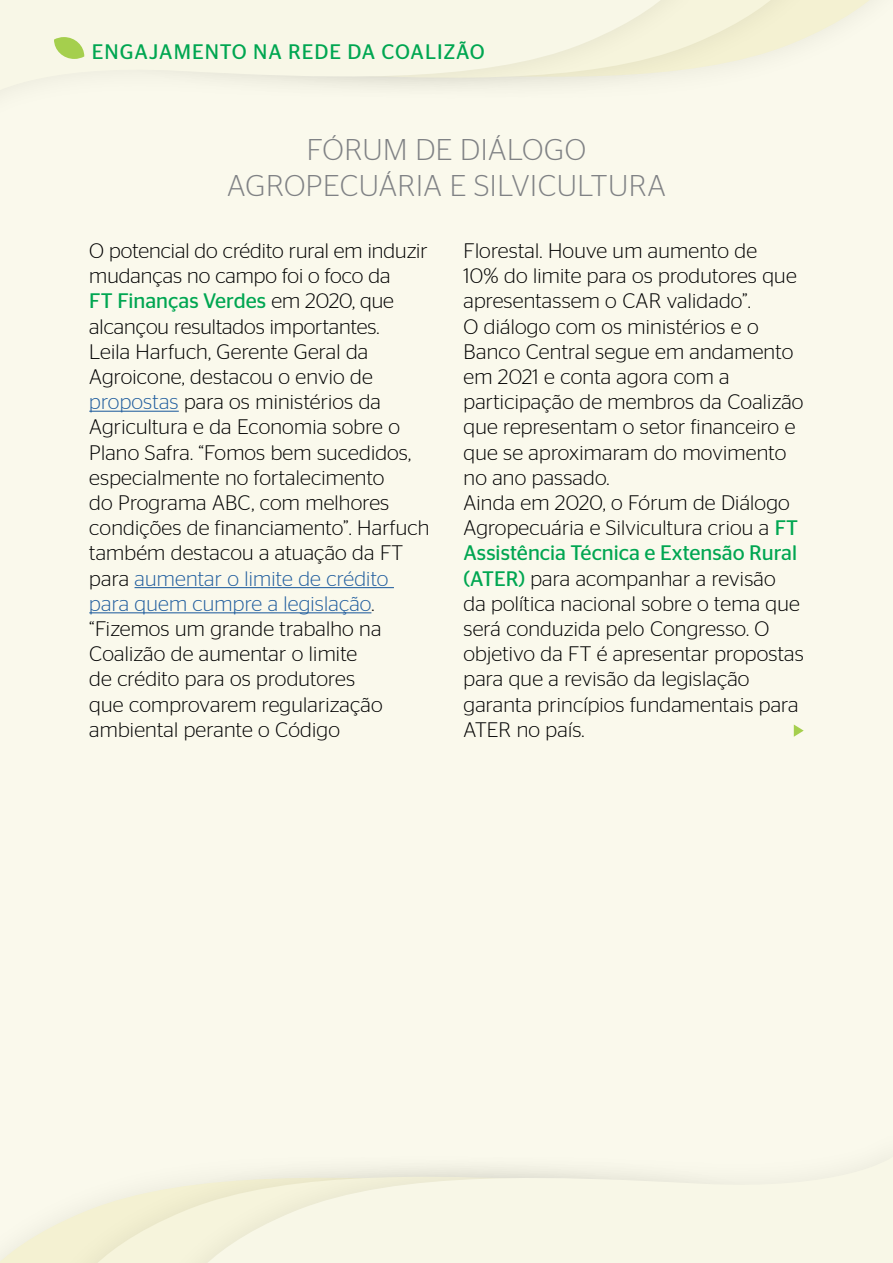
<style>
.page{position:relative;width:893px;height:1263px;background:#faf9ec}
.page>*{position:absolute;margin:0;border:0;box-sizing:border-box;transform-origin:0 0}
.t1{font:300 30px/36px "Stag Sans";letter-spacing:.02em;color:#808285;text-align:center}
.t2{font:300 21px/25.2px "Stag Sans";letter-spacing:.01em;color:#000}
.t3{font:21px "Stag Sans";letter-spacing:.05em;color:#00a651}
.s1{font-weight:400;color:#00a651}
.s2{color:#215e9e}
</style>
<div class="page">
<svg style="left:834px;top:0;width:36px;height:24px"></svg>
<div style="left:45px;top:0;width:789px;height:106px;background:#000;opacity:.08"></div>
<svg style="left:724px;top:0;width:85px;height:87px"></svg>
<div style="left:0;top:0;width:724px;height:132px;background:#000;opacity:.08"></div>
<svg style="left:0;top:0;width:699px;height:109px"></svg>
<svg style="left:0;top:1231px;width:44px;height:32px"></svg>
<div style="left:44px;top:1148px;width:789px;height:115px;background:#000;opacity:.08"></div>
<svg style="left:69px;top:1167px;width:85px;height:96px"></svg>
<div style="left:154px;top:1122px;width:739px;height:141px;background:#000;opacity:.08"></div>
<svg style="left:179px;top:1146px;width:714px;height:117px"></svg>
<hr style="left:89px;top:411px;width:90px;height:1px;background:#215e9e">
<hr style="left:135px;top:587px;width:259px;height:1px;background:#215e9e">
<hr style="left:89px;top:612px;width:282px;height:1px;background:#215e9e">
<svg style="left:794px;top:724px;width:10px;height:13px"></svg>
<svg style="left:54px;top:37px;width:30px;height:22px"></svg>
<p class="t3" style="left:92px;top:40px;width:394px">ENGAJAMENTO NA REDE DA COALIZÃO</p>
<h1 class="t1" style="left:227px;top:131px;width:440px">FÓRUM DE DIÁLOGO<br>AGROPECUÁRIA E SILVICULTURA</h1>
<p class="t2" style="left:89px;top:238px;width:342px">O potencial do crédito rural em induzir mudanças no campo foi o foco da<br><span class="s1">FT Finanças Verdes</span> em 2020, que alcançou resultados importantes.<br>Leila Harfuch, Gerente Geral da<br>Agroicone, destacou o envio de <span class="s2">propostas</span> para os ministérios da<br>Agricultura e da Economia sobre o<br>Plano Safra. “Fomos bem sucedidos, especialmente no fortalecimento<br>do Programa ABC, com melhores condições de financiamento”. Harfuch também destacou a atuação da FT para <span class="s2">aumentar o limite de crédito para quem cumpre a legislação</span>. “Fizemos um grande trabalho na<br>Coalizão de aumentar o limite<br>de crédito para os produtores<br>que comprovarem regularização ambiental perante o Código</p>
<p class="t2" style="left:463px;top:238px;width:342px">Florestal. Houve um aumento de<br>10% do limite para os produtores que apresentassem o CAR validado”.<br>O diálogo com os ministérios e o<br>Banco Central segue em andamento em 2021 e conta agora com a participação de membros da Coalizão que representam o setor financeiro e que se aproximaram do movimento no ano passado.<br>Ainda em 2020, o Fórum de Diálogo<br>Agropecuária e Silvicultura criou a <span class="s1">FT<br>Assistência Técnica e Extensão Rural (ATER)</span> para acompanhar a revisão<br>da política nacional sobre o tema que será conduzida pelo Congresso. O objetivo da FT é apresentar propostas para que a revisão da legislação garanta princípios fundamentais para<br>ATER no país.</p>
</div>
